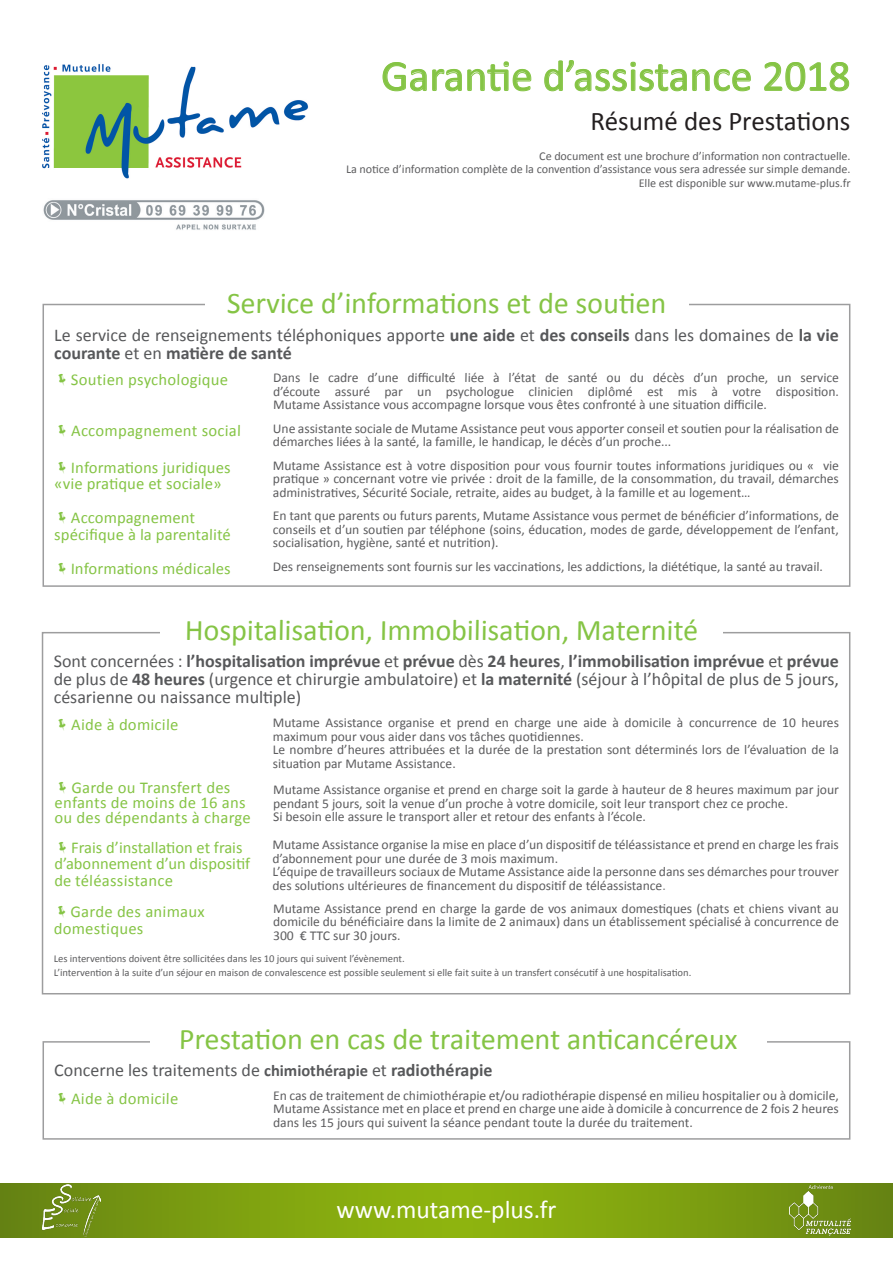
<style>
.page{position:relative;width:893px;height:1263px;background:#fff}
.page>*{position:absolute;margin:0;border:0;box-sizing:border-box;transform-origin:0 0}
.t1{font:43.5px "Calibri";color:#85c445}
.Grand_titre{font:30px "Calibri";color:#85c445}
.t2{font:27px "Calibri";color:#231f20}
.t3{font:25.5px "Calibri";color:#fff}
.chapeau_de_partie{font:18px/18px "Calibri";color:#57585a;text-align:justify}
.sous_titre{font:16.5px/16.5px "Calibri";color:#85c445}
.texte{font:13.5px/13.5px "Calibri";color:#5c5c5e;text-align:justify}
.Corp_de_texte{font:13.5px/13.5px "Calibri";color:#5c5c5e}
.texte-2{font:12px "Calibri";color:#5c5c5e}
.texte-3{font:10.5px/13.5px "Calibri";letter-spacing:-.01em;color:#5c5c5e}
.s1{font-weight:700}
.s2{color:#7d7d7e}
.s3{font-weight:700;font-size:16.5px}
</style>
<div class="page">
<div style="left:43px;top:304px;width:807px;height:283px;border:2px solid #9d9d9e"></div>
<div style="left:43px;top:1041px;width:807px;height:99px;border:2px solid #9d9d9e"></div>
<svg style="left:382px;top:61px;width:150px;height:31px"></svg>
<svg style="left:544px;top:60px;width:207px;height:32px"></svg>
<svg style="left:764px;top:62px;width:85px;height:30px"></svg>
<div style="left:205px;top:291px;width:483px;height:22px;background:#fff"></div>
<div style="left:150px;top:1026px;width:616px;height:22px;background:#fff"></div>
<svg style="left:0;top:1183px;width:893px;height:54px;background:#7ea110"></svg>
<img style="left:43px;top:64px;width:265px;height:115px">
<img style="left:43px;top:1185px;width:58px;height:51px">
<img style="left:789px;top:1185px;width:61px;height:50px">
<img style="left:43px;top:200px;width:222px;height:30px">
<p class="t1" style="left:381px;top:48px;width:471px">Garantie d’assistance 2018</p>
<p class="t2" style="left:591px;top:104px;width:261px">Résumé des Prestations</p>
<p class="texte-2" style="left:539px;top:148px;width:313px">Ce document est une brochure d’information non contractuelle.</p>
<p class="texte-2" style="left:346px;top:161px;width:506px">La notice d’information complète de la convention d’assistance vous sera adressée sur simple demande.</p>
<p class="texte-2" style="left:639px;top:175px;width:214px">Elle est disponible sur www.mutame-plus.fr</p>
<p class="Grand_titre" style="left:227px;top:284px;width:442px">Service d’informations et de soutien</p>
<p class="chapeau_de_partie" style="left:54px;top:326px;width:786px">Le service de renseignements téléphoniques apporte <span class="s1">une aide</span> et <span class="s1">des conseils</span> dans les domaines de <span class="s1">la vie courante</span> et en <span class="s1">matière de santé</span></p>
<p class="sous_titre" style="left:71px;top:371px;width:159px">Soutien psychologique</p>
<p class="sous_titre" style="left:71px;top:422px;width:172px">Accompagnement social</p>
<p class="sous_titre" style="left:71px;top:459px;width:161px">Informations juridiques</p>
<p class="sous_titre" style="left:54px;top:475px;width:169px">«vie pratique et sociale»</p>
<p class="texte" style="left:273px;top:371px;width:567px">Dans le cadre d’une difficulté liée à l’état de santé ou du décès d’un proche, un service d’écoute assuré par un psychologue clinicien diplômé est mis à votre disposition.<br>Mutame Assistance vous accompagne lorsque vous êtes confronté à une situation difficile.</p>
<p class="texte" style="left:273px;top:421px;width:568px">Une assistante sociale de Mutame Assistance peut vous apporter conseil et soutien pour la réalisation de démarches liées à la santé, la famille, le handicap, le décès d’un proche...</p>
<p class="texte" style="left:273px;top:458px;width:568px">Mutame Assistance est à votre disposition pour vous fournir toutes informations juridiques ou « vie pratique » concernant votre vie privée : droit de la famille, de la consommation, du travail, démarches administratives, Sécurité Sociale, retraite, aides au budget, à la famille et au logement…</p>
<p class="sous_titre" style="left:54px;top:509px;width:178px;text-indent:17px">Accompagnement spécifique à la parentalité</p>
<p class="texte" style="left:273px;top:509px;width:568px">En tant que parents ou futurs parents, Mutame Assistance vous permet de bénéficier d’informations, de conseils et d’un soutien par téléphone (soins, éducation, modes de garde, développement de l’enfant, socialisation, hygiène, santé et nutrition).</p>
<p class="sous_titre" style="left:71px;top:561px;width:162px">Informations médicales</p>
<p class="texte" style="left:273px;top:559px;width:552px">Des renseignements sont fournis sur les vaccinations, les addictions, la diététique, la santé au travail.</p>
<p class="Grand_titre" style="left:185px;top:611px;width:515px">Hospitalisation, Immobilisation, Maternité</p>
<p class="chapeau_de_partie" style="left:54px;top:652px;width:787px">Sont concernées : <span class="s1">l’hospitalisation imprévue</span> et <span class="s1">prévue</span> dès <span class="s1">24 heures</span>, <span class="s1">l’immobilisation imprévue</span> et <span class="s1">prévue </span>de plus de <span class="s1">48 heures</span> (urgence et chirurgie ambulatoire) et <span class="s1">la maternité</span> (séjour à l’hôpital de plus de 5 jours, césarienne ou naissance multiple)</p>
<p class="sous_titre" style="left:71px;top:717px;width:109px">Aide à domicile</p>
<p class="sous_titre" style="left:55px;top:780px;width:198px;line-height:15px;text-align:center">Garde ou Transfert des enfants de moins de 16 ans ou des dépendants à charge</p>
<p class="sous_titre" style="left:54px;top:839px;width:197px;text-indent:17px">Frais d’installation et frais d’abonnement d’un dispositif de téléassistance</p>
<p class="sous_titre" style="left:54px;top:903px;width:153px;text-indent:17px">Garde des animaux domestiques</p>
<p class="texte" style="left:273px;top:716px;width:568px">Mutame Assistance organise et prend en charge une aide à domicile à concurrence de 10 heures maximum pour vous aider dans vos tâches quotidiennes.</p>
<p class="texte" style="left:273px;top:743px;width:567px">Le nombre d’heures attribuées et la durée de la prestation sont déterminés lors de l’évaluation de la situation par Mutame Assistance.</p>
<p class="texte" style="left:273px;top:783px;width:567px">Mutame Assistance organise et prend en charge soit la garde à hauteur de 8 heures maximum par jour pendant 5 jours, soit la venue d’un proche à votre domicile, soit leur transport chez ce proche.</p>
<p class="texte" style="left:273px;top:810px;width:374px">Si besoin elle assure le transport aller et retour des enfants à l’école.</p>
<p class="Corp_de_texte" style="left:273px;top:838px;width:568px">Mutame Assistance organise la mise en place d’un dispositif de téléassistance et prend en charge les frais d’abonnement pour une durée de 3 mois maximum.</p>
<p class="Corp_de_texte" style="left:273px;top:865px;width:568px">L’équipe de travailleurs sociaux de Mutame Assistance aide la personne dans ses démarches pour trouver des solutions ultérieures de financement du dispositif de téléassistance<span class="s2">.</span></p>
<p class="texte" style="left:273px;top:902px;width:567px">Mutame Assistance prend en charge la garde de vos animaux domestiques (chats et chiens vivant au domicile du bénéficiaire dans la limite de 2 animaux) dans un établissement spécialisé à concurrence de 300 € TTC sur 30 jours.</p>
<p class="texte-3" style="left:54px;top:952px;width:639px">Les interventions doivent être sollicitées dans les 10 jours qui suivent l’évènement.<br>L’intervention à la suite d’un séjour en maison de convalescence est possible seulement si elle fait suite à un transfert consécutif à une hospitalisation.</p>
<p class="Grand_titre" style="left:179px;top:1020px;width:561px">Prestation en cas de traitement anticancéreux</p>
<p class="chapeau_de_partie" style="left:54px;top:1061px;width:440px">Concerne les traitements de <span class="s3">chimiothérapie</span> et <span class="s1">radiothérapie</span></p>
<p class="sous_titre" style="left:71px;top:1091px;width:109px">Aide à domicile</p>
<p class="texte" style="left:273px;top:1088px;width:567px">En cas de traitement de chimiothérapie et/ou radiothérapie dispensé en milieu hospitalier ou à domicile, Mutame Assistance met en place et prend en charge une aide à domicile à concurrence de 2 fois 2 heures dans les 15 jours qui suivent la séance pendant toute la durée du traitement.</p>
<p class="t3" style="left:336px;top:1193px;width:222px">www.mutame-plus.fr</p>
</div>
